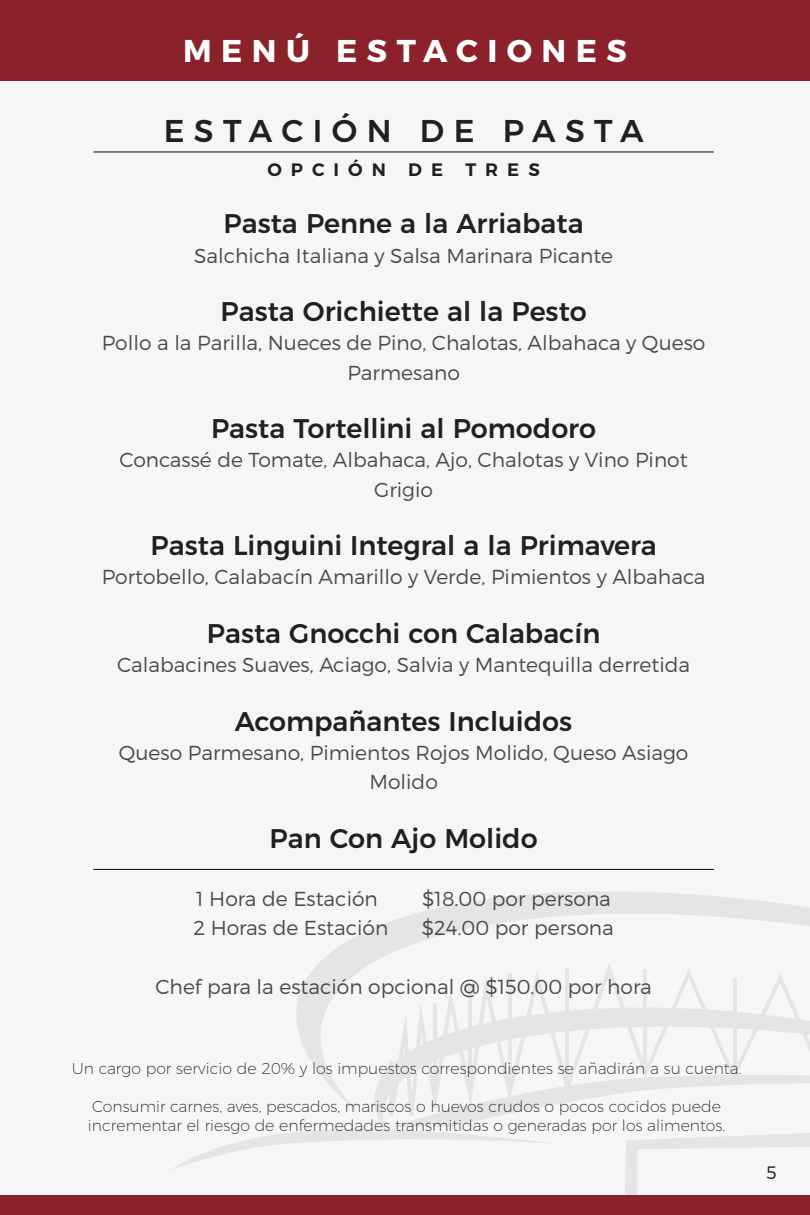
<style>
.page{position:relative;width:810px;height:1215px;background:#f5f6f7}
.page>*{position:absolute;margin:0;border:0;box-sizing:border-box;transform-origin:0 0}
.t1{font:500 31.5px "Montserrat";letter-spacing:.3em;color:#231f20}
.t2{font:700 31.5px "Montserrat";letter-spacing:.3em;color:#fff}
.t3{font:500 27px "Montserrat";color:#231f20}
.t4{font:300 20.25px/29.2px "Montserrat";color:#494a4b;text-align:center}
.t5{font:600 18px "Montserrat";letter-spacing:.5em;color:#231f20}
.t6{font:300 18px "Montserrat";color:#231f20}
.t7{font:200 15.75px/18.9px "Montserrat";color:#231f20}
</style>
<div class="page">
<svg style="left:291px;top:868px;width:519px;height:201px"></svg>
<svg style="left:625px;top:1170px;width:12px;height:25px"></svg>
<svg style="left:173px;top:1069px;width:637px;height:101px"></svg>
<svg style="left:389px;top:963px;width:421px;height:153px"></svg>
<hr style="left:733px;top:978px;width:4px;height:100px;background:#e4e5e6">
<hr style="left:643px;top:969px;width:4px;height:101px;background:#e4e5e6">
<hr style="left:565px;top:968px;width:4px;height:119px;background:#e4e5e6">
<hr style="left:508px;top:973px;width:4px;height:121px;background:#e4e5e6">
<hr style="left:468px;top:984px;width:4px;height:112px;background:#e4e5e6">
<hr style="left:433px;top:1004px;width:4px;height:96px;background:#e4e5e6">
<div style="left:0;top:0;width:810px;height:81px;background:#8a212b"></div>
<div style="left:0;top:1195px;width:810px;height:20px;background:#8a212b"></div>
<hr style="left:93px;top:152px;width:621px;height:1px;background:#0b0d0c">
<hr style="left:93px;top:869px;width:621px;height:1px;background:#0b0d0c">
<h1 class="t2" style="left:183px;top:31px;width:445px">MENÚ ESTACIONES</h1>
<p class="t1" style="left:164px;top:105px;width:481px">ESTACIÓN DE PASTA</p>
<p class="t5" style="left:267px;top:158px;width:274px">OPCIÓN DE TRES</p>
<p class="t3" style="left:224px;top:202px;width:362px">Pasta Penne a la Arriabata</p>
<p class="t4" style="left:194px;top:240px;width:421px">Salchicha Italiana y Salsa Marinara Picante</p>
<p class="t3" style="left:221px;top:290px;width:368px">Pasta Orichiette al la Pesto</p>
<p class="t4" style="left:102px;top:328px;width:605px">Pollo a la Parilla, Nueces de Pino, Chalotas, Albahaca y Queso<br>Parmesano</p>
<p class="t3" style="left:211px;top:407px;width:387px">Pasta Tortellini al Pomodoro</p>
<p class="t4" style="left:120px;top:445px;width:570px">Concassé de Tomate, Albahaca, Ajo, Chalotas y Vino Pinot<br>Grigio</p>
<p class="t3" style="left:151px;top:524px;width:507px">Pasta Linguini Integral a la Primavera</p>
<p class="t4" style="left:102px;top:562px;width:605px">Portobello, Calabacín Amarillo y Verde, Pimientos y Albahaca</p>
<p class="t3" style="left:207px;top:611px;width:395px">Pasta Gnocchi con Calabacín</p>
<p class="t4" style="left:117px;top:650px;width:575px">Calabacines Suaves, Aciago, Salvia y Mantequilla derretida</p>
<p class="t3" style="left:235px;top:699px;width:339px">Acompañantes Incluidos</p>
<p class="t4" style="left:119px;top:738px;width:571px">Queso Parmesano, Pimientos Rojos Molido, Queso Asiago<br>Molido</p>
<p class="t3" style="left:270px;top:816px;width:270px">Pan Con Ajo Molido</p>
<p class="t4" style="left:196px;top:884px;width:183px">1 Hora de Estación</p>
<p class="t4" style="left:422px;top:884px;width:190px">$18.00 por persona</p>
<p class="t4" style="left:193px;top:913px;width:197px">2 Horas de Estación</p>
<p class="t4" style="left:422px;top:913px;width:194px">$24.00 por persona</p>
<p class="t4" style="left:155px;top:972px;width:498px">Chef para la estación opcional @ $150.00 por hora</p>
<p class="t7" style="left:72px;top:1058px;width:671px">Un cargo por servicio de 20% y los impuestos correspondientes se añadirán a su cuenta.</p>
<p class="t7" style="left:88px;top:1096px;width:639px">Consumir carnes, aves, pescados, mariscos o huevos crudos o pocos cocidos puede incrementar el riesgo de enfermedades transmitidas o generadas por los alimentos.</p>
<p class="t6" style="left:766px;top:1162px;width:12px">5</p>
</div>
